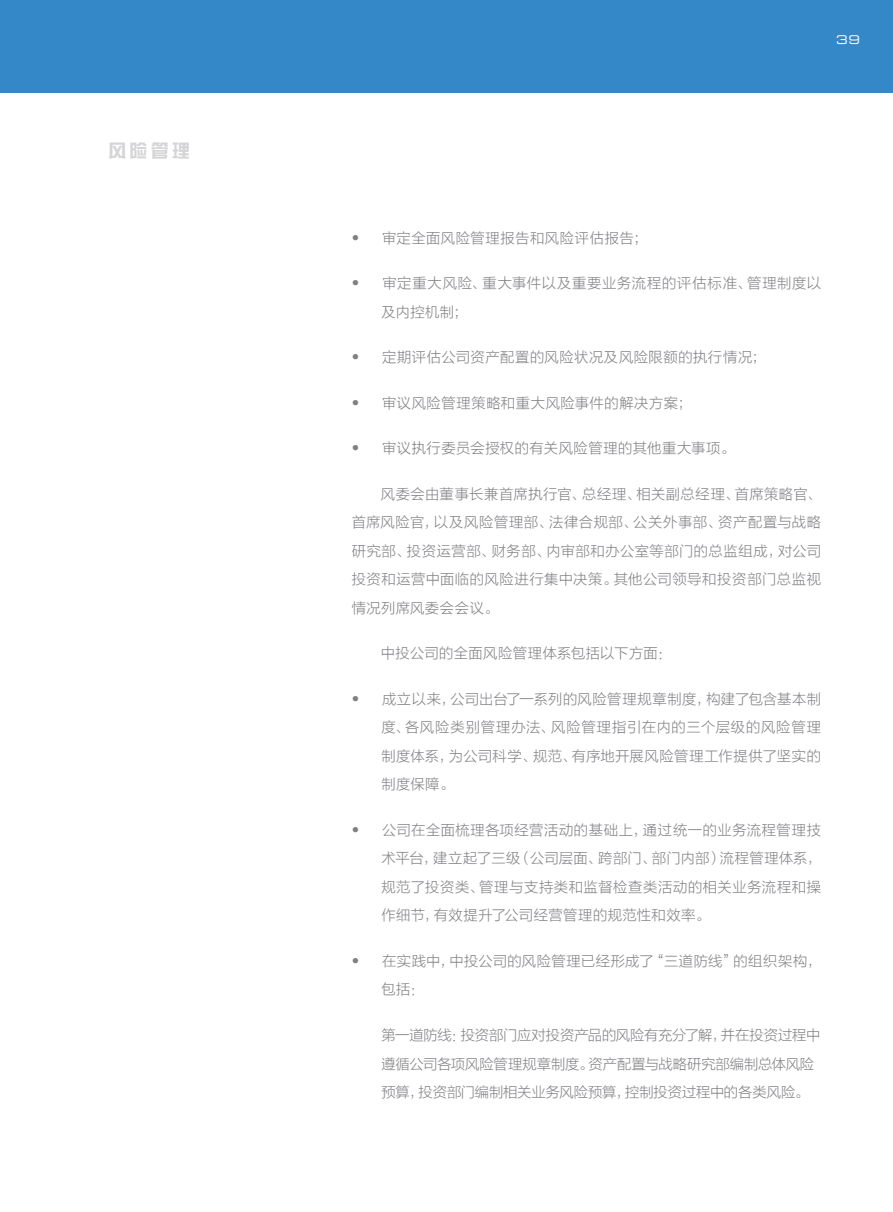
<style>
.page{position:relative;width:893px;height:1212px;background:#fff}
.page>*{position:absolute;margin:0;border:0;box-sizing:border-box;transform-origin:0 0}
.t1{font:18px "FZZYK GBK1 0";color:#d5d5d7}
.t2{font:14.25px/28.5px "FZLTXHK GBK1 0";letter-spacing:.035em;color:#807f83;text-align:justify}
.t3{font:14.25px/28.5px "FZLTXHK GBK1 0";letter-spacing:-.005em;color:#807f83}
.t4{font:12px "Eurostile LT Std Ex 2";color:#fff}
.s1{font-family:"Helvetica Neue LT Std";font-stretch:condensed;font-size:15px}
</style>
<div class="page">
<div style="left:0;top:0;width:893px;height:93px;background:#3588c8"></div>
<p class="t1" style="left:108px;top:141px;width:83px">风险管理</p>
<p class="t4" style="left:836px;top:31px;width:25px">39</p>
<p class="t2" style="left:352px;top:224px;width:298px"><span class="s1">•</span> 审定全面风险管理报告和风险评估报告；</p>
<p class="t2" style="left:381px;top:269px;width:441px;text-indent:-30px"><span class="s1">•</span> 审定重大风险、重大事件以及重要业务流程的评估标准、管理制度以及内控机制；</p>
<p class="t2" style="left:352px;top:344px;width:416px"><span class="s1">•</span> 定期评估公司资产配置的风险状况及风险限额的执行情况；</p>
<p class="t2" style="left:352px;top:389px;width:342px"><span class="s1">•</span> 审议风险管理策略和重大风险事件的解决方案；</p>
<p class="t2" style="left:352px;top:435px;width:384px"><span class="s1">•</span> 审议执行委员会授权的有关风险管理的其他重大事项。</p>
<p class="t2" style="left:352px;top:480px;width:471px;text-indent:29px">风委会由董事长兼首席执行官、总经理、相关副总经理、首席策略官、首席风险官，以及风险管理部、法律合规部、公关外事部、资产配置与战略研究部、投资运营部、财务部、内审部和办公室等部门的总监组成，对公司投资和运营中面临的风险进行集中决策。其他公司领导和投资部门总监视情况列席风委会会议。</p>
<p class="t2" style="left:381px;top:640px;width:292px">中投公司的全面风险管理体系包括以下方面：</p>
<p class="t2" style="left:381px;top:685px;width:441px;text-indent:-30px"><span class="s1">•</span> 成立以来，公司出台了一系列的风险管理规章制度，构建了包含基本制度、各风险类别管理办法、风险管理指引在内的三个层级的风险管理制度体系，为公司科学、规范、有序地开展风险管理工作提供了坚实的制度保障。</p>
<p class="t2" style="left:381px;top:816px;width:441px;text-indent:-30px"><span class="s1">•</span> 公司在全面梳理各项经营活动的基础上，通过统一的业务流程管理技术平台，建立起了三级（公司层面、跨部门、部门内部）流程管理体系，规范了投资类、管理与支持类和监督检查类活动的相关业务流程和操作细节，有效提升了公司经营管理的规范性和效率。</p>
<p class="t2" style="left:381px;top:947px;width:441px;text-indent:-30px"><span class="s1">•</span> 在实践中，中投公司的风险管理已经形成了“三道防线”的组织架构，包括：</p>
<p class="t3" style="left:381px;top:1021px;width:440px">第一道防线：投资部门应对投资产品的风险有充分了解，并在投资过程中遵循公司各项风险管理规章制度。资产配置与战略研究部编制总体风险预算，投资部门编制相关业务风险预算，控制投资过程中的各类风险。</p>
</div>
